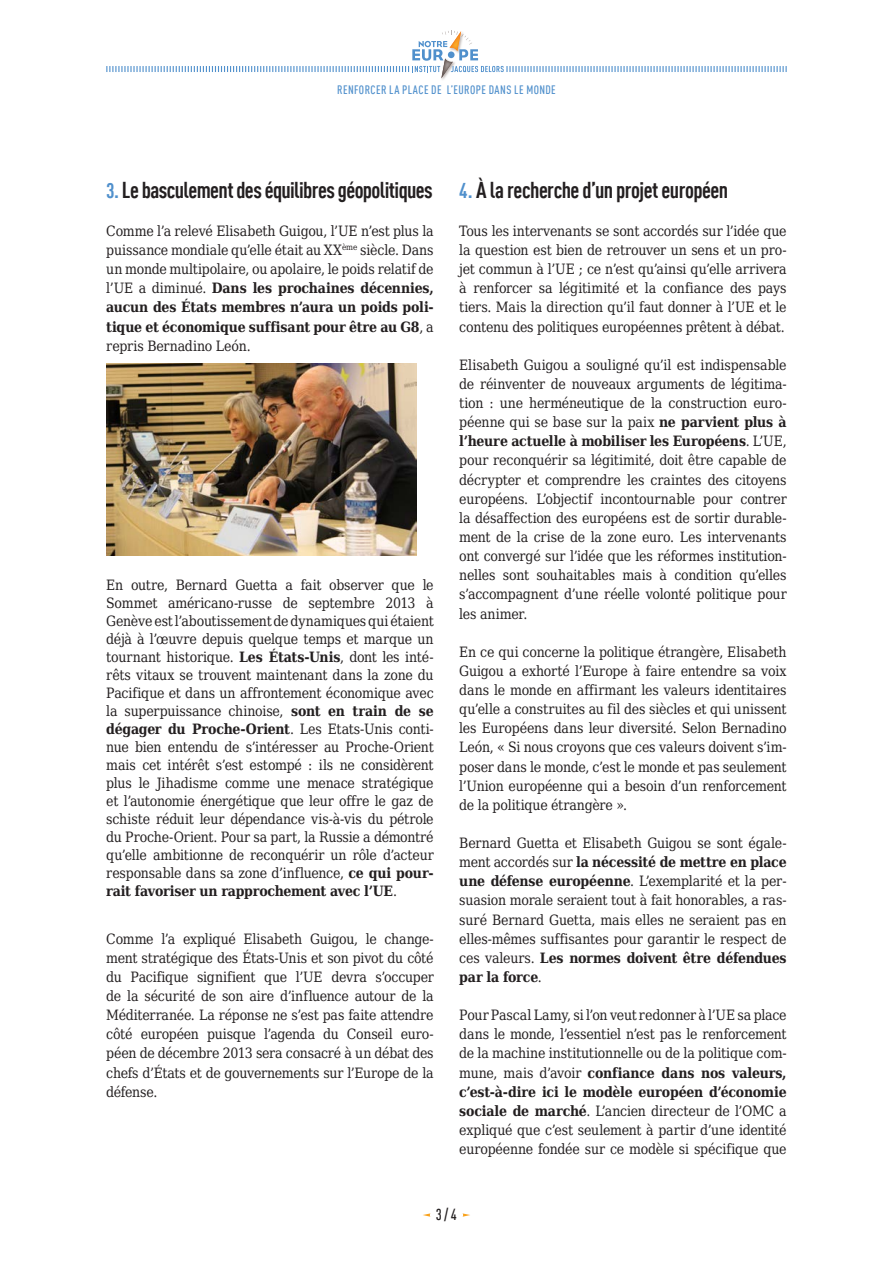
<style>
.page{position:relative;width:893px;height:1263px;background:#fff}
.page>*{position:absolute;margin:0;border:0;box-sizing:border-box;transform-origin:0 0}
.SYN_Titre1{font:700 condensed 22.5px "DIN Offc Pro";letter-spacing:-.025em;color:#231f20}
.t1{font:500 condensed 15.75px "DIN Offc Pro";color:#231f20}
.SYN_Courant{font:14.25px/19.2px "DejaVu Serif Condensed";letter-spacing:-.015em;color:#231f20;text-align:justify}
.t2{font:500 condensed 12px "DIN Offc Pro";color:#5090cc}
.s1{font-size:21px;color:#5090cc}
.s2{font-weight:700}
</style>
<div class="page">
<svg style="left:423px;top:1213px;width:7px;height:4px"></svg>
<svg style="left:463px;top:1213px;width:7px;height:4px"></svg>
<svg style="left:106px;top:31px;width:681px;height:47px"></svg>
<img style="left:106px;top:363px;width:310px;height:193px">
<p class="t2" style="left:337px;top:81px;width:13px">RENFORCER</p>
<p class="t2" style="left:389px;top:81px;width:20px">LA PLACE</p>
<p class="t2" style="left:431px;top:81px;width:34px">DE L’EUROPE</p>
<p class="t2" style="left:489px;top:81px;width:7px">DANS</p>
<p class="t2" style="left:514px;top:81px;width:19px">LE MONDE</p>
<p class="SYN_Titre1" style="left:106px;top:173px;width:328px"><span class="s1">3.</span> Le basculement des équilibres géopolitiques</p>
<p class="SYN_Courant" style="left:106px;top:220px;width:329px">Comme l’a relevé Elisabeth Guigou, l’UE n’est plus la puissance mondiale qu’elle était au XX<sup>ème</sup> siècle. Dans un monde multipolaire, ou apolaire, le poids relatif de l’UE a diminué. <span class="s2">Dans les prochaines décennies, aucun des États membres n’aura un poids poli&shy;tique et économique suffisant pour être au G8</span>, a repris Bernadino León.</p>
<p class="SYN_Courant" style="left:106px;top:574px;width:329px;line-height:18px">En outre, Bernard Guetta a fait observer que le Sommet américano-russe de septembre 2013 à Genève est l’aboutissement de dynamiques qui étaient déjà à l’œuvre depuis quelque temps et marque un tournant historique. <span class="s2">Les États-Unis</span>, dont les inté&shy;rêts vitaux se trouvent maintenant dans la zone du Pacifique et dans un affrontement économique avec la superpuissance chinoise, <span class="s2">sont en train de se dégager du Proche-Orient</span>. Les Etats-Unis conti&shy;nue bien entendu de s’intéresser au Proche-Orient mais cet intérêt s’est estompé : ils ne considèrent plus le Jihadisme comme une menace stratégique et l’autonomie énergétique que leur offre le gaz de schiste réduit leur dépendance vis-à-vis du pétrole du Proche-Orient. Pour sa part, la Russie a démontré qu’elle ambitionne de reconquérir un rôle d’acteur responsable dans sa zone d’influence, <span class="s2">ce qui pour&shy;rait favoriser un rapprochement avec l’UE</span>.</p>
<p class="SYN_Courant" style="left:106px;top:928px;width:329px">Comme l’a expliqué Elisabeth Guigou, le change&shy;ment stratégique des États-Unis et son pivot du côté du Pacifique signifient que l’UE devra s’occuper de la sécurité de son aire d’influence autour de la Méditerranée. La réponse ne s’est pas faite attendre côté européen puisque l’agenda du Conseil euro&shy;péen de décembre 2013 sera consacré à un débat des chefs d’États et de gouvernements sur l’Europe de la défense.</p>
<p class="SYN_Titre1" style="left:459px;top:173px;width:271px"><span class="s1">4.</span> À la recherche d’un projet européen</p>
<p class="SYN_Courant" style="left:459px;top:220px;width:329px">Tous les intervenants se sont accordés sur l’idée que la question est bien de retrouver un sens et un pro&shy;jet commun à l’UE ; ce n’est qu’ainsi qu’elle arrivera à renforcer sa légitimité et la confiance des pays tiers. Mais la direction qu’il faut donner à l’UE et le contenu des politiques européennes prêtent à débat.</p>
<p class="SYN_Courant" style="left:459px;top:354px;width:329px">Elisabeth Guigou a souligné qu’il est indispensable de réinventer de nouveaux arguments de légitima&shy;tion : une herméneutique de la construction euro&shy;péenne qui se base sur la paix <span class="s2">ne parvient plus à l’heure actuelle à mobiliser les Européens</span>. L’UE, pour reconquérir sa légitimité, doit être capable de décrypter et comprendre les craintes des citoyens européens. L’objectif incontournable pour contrer la désaffection des européens est de sortir durable&shy;ment de la crise de la zone euro. Les intervenants ont convergé sur l’idée que les réformes institution&shy;nelles sont souhaitables mais à condition qu’elles s’accompagnent d’une réelle volonté politique pour les animer.</p>
<p class="SYN_Courant" style="left:459px;top:641px;width:329px">En ce qui concerne la politique étrangère, Elisabeth Guigou a exhorté l’Europe à faire entendre sa voix dans le monde en affirmant les valeurs identitaires qu’elle a construites au fil des siècles et qui unissent les Européens dans leur diversité. Selon Bernadino León, « Si nous croyons que ces valeurs doivent s’im&shy;poser dans le monde, c’est le monde et pas seulement l’Union européenne qui a besoin d’un renforcement de la politique étrangère ».</p>
<p class="SYN_Courant" style="left:459px;top:832px;width:329px">Bernard Guetta et Elisabeth Guigou se sont égale&shy;ment accordés sur <span class="s2">la nécessité de mettre en place une défense européenne</span>. L’exemplarité et la per&shy;suasion morale seraient tout à fait honorables, a ras&shy;suré Bernard Guetta, mais elles ne seraient pas en elles-mêmes suffisantes pour garantir le respect de ces valeurs. <span class="s2">Les normes doivent être défendues par la force</span>.</p>
<p class="SYN_Courant" style="left:459px;top:1004px;width:329px">Pour Pascal Lamy, si l’on veut redonner à l’UE sa place dans le monde, l’essentiel n’est pas le renforcement de la machine institutionnelle ou de la politique com&shy;mune, mais d’avoir <span class="s2">confiance dans nos valeurs, c’est-à-dire ici le modèle européen d’économie sociale de marché</span>. L’ancien directeur de l’OMC a expliqué que c’est seulement à partir d’une identité européenne fondée sur ce modèle si spécifique que</p>
<p class="t1" style="left:436px;top:1203px;width:22px">3 / 4</p>
</div>
